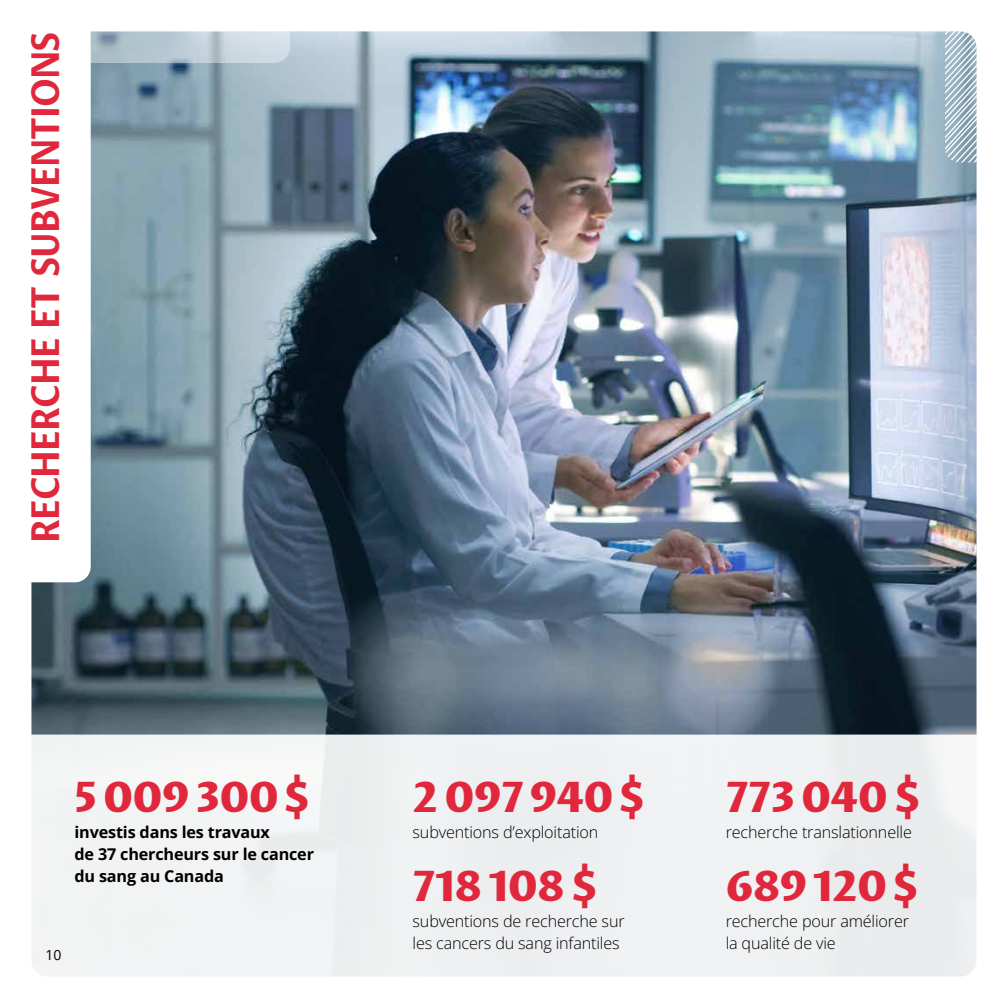
<style>
.page{position:relative;width:1008px;height:1008px;background:#fff}
.page>*{position:absolute;margin:0;border:0;box-sizing:border-box;transform-origin:0 0}
.t1{font:800 42px "Proza Libre";letter-spacing:-.02em;color:#e0273c}
.t2{font:700 38.5px "Proza Libre";letter-spacing:-.03em;color:#e0273c;scale:.88 1}
.t3{font:300 16.1px/21.9px "Open Sans";letter-spacing:-.01em;color:#000}
.t4{font:700 16.1px/21.9px "Open Sans";letter-spacing:-.01em;color:#000}
.t5{font:14px "Open Sans";color:#000}
</style>
<div class="page">
<img style="left:32px;top:32px;width:944px;height:703px">
<div style="left:32px;top:735px;width:945px;height:242px;background:#eff1f2"></div>
<svg style="left:59px;top:0;width:231px;height:63px"></svg>
<svg style="left:945px;top:31px;width:32px;height:132px"></svg>
<div style="left:0;top:5px;width:91px;height:577px;background:#fff;border-radius:16px"></div>
<h2 class="t2" style="left:22px;top:543px;width:583px;rotate:-90deg">RECHERCHE ET SUBVENTIONS</h2>
<h1 class="t1" style="left:74px;top:771px;width:238px">5 009 300$</h1>
<p class="t4" style="left:74px;top:821px;width:241px">investis dans les travaux<br>de 37 chercheurs sur le cancer du sang au Canada</p>
<p class="t5" style="left:46px;top:945px;width:18px">10</p>
<h1 class="t1" style="left:413px;top:771px;width:235px">2 097940$</h1>
<p class="t3" style="left:413px;top:821px;width:187px">subventions d’exploitation</p>
<h1 class="t1" style="left:413px;top:860px;width:188px">718 108$</h1>
<p class="t3" style="left:413px;top:910px;width:214px">subventions de recherche sur les cancers du sang infantiles</p>
<h1 class="t1" style="left:726px;top:771px;width:197px">773 040$</h1>
<p class="t3" style="left:726px;top:821px;width:188px">recherche translationnelle</p>
<h1 class="t1" style="left:726px;top:860px;width:195px">689120$</h1>
<p class="t3" style="left:726px;top:910px;width:185px">recherche pour améliorer la qualité de vie</p>
</div>
